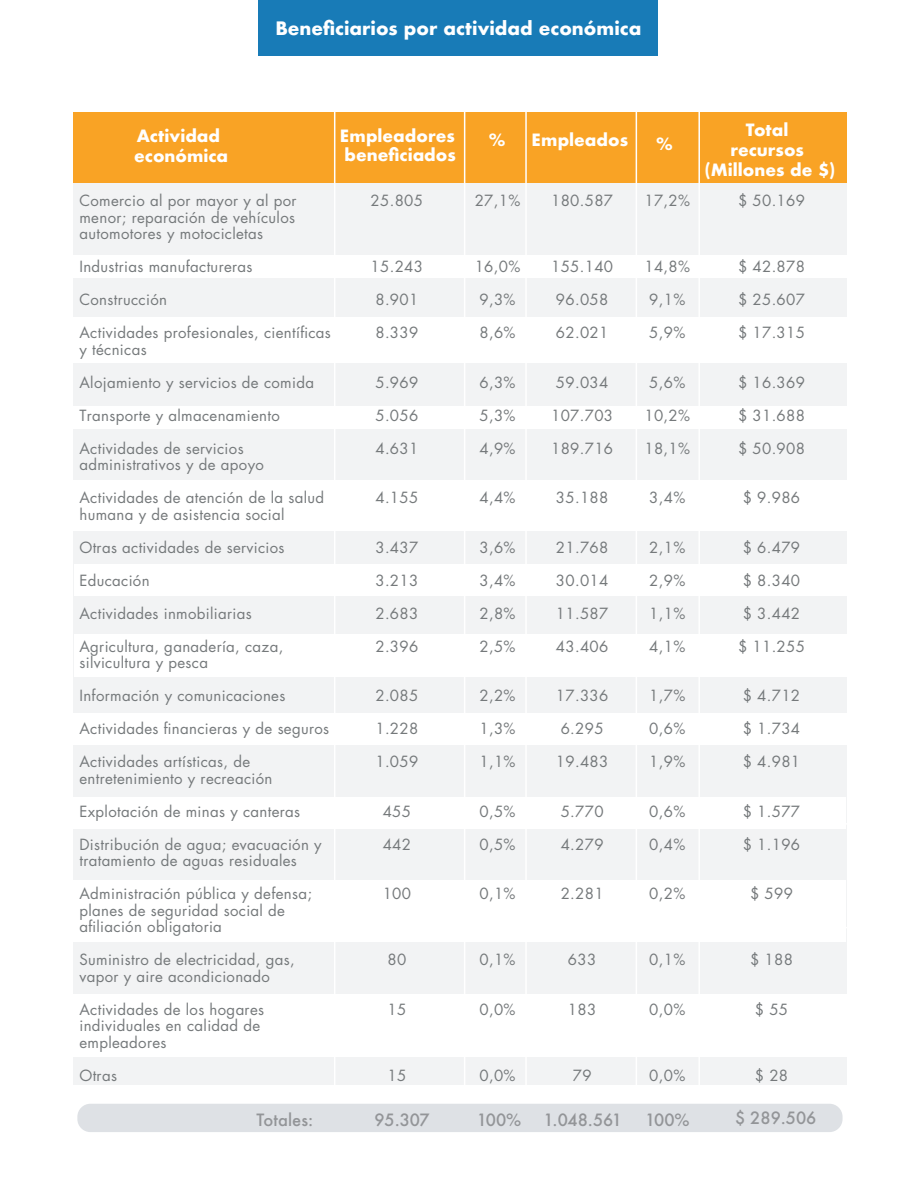
<style>
.page{position:relative;width:918px;height:1188px;background:#fff}
.page>*{position:absolute;margin:0;border:0;box-sizing:border-box;transform-origin:0 0}
.t1{font:700 18px "Futura";color:#fff}
.t2{font:700 16.5px/19.8px "Futura";color:#fff}
.t3{font:500 16.5px "Futura";color:#939598}
.t4{font:15px/16.5px "Futura Std";letter-spacing:.02em;color:#75797b}
</style>
<div class="page">
<div style="left:259px;top:0;width:399px;height:55px;background:#187bb7"></div>
<div style="left:73px;top:113px;width:774px;height:972px;background:#f2f3f4"></div>
<hr style="left:72px;top:823px;width:776px;height:2px;background:#fff">
<hr style="left:73px;top:927px;width:776px;height:1px;background:#fff">
<div style="left:73px;top:112px;width:774px;height:71px;background:#f9a325"></div>
<hr style="left:334px;top:111px;width:1px;height:991px;background:#fff">
<hr style="left:464px;top:111px;width:1px;height:989px;background:#fff">
<hr style="left:525px;top:111px;width:2px;height:989px;background:#fff">
<hr style="left:636px;top:103px;width:1px;height:997px;background:#fff">
<hr style="left:698px;top:111px;width:2px;height:991px;background:#fff">
<div style="left:77px;top:1104px;width:766px;height:28px;background:#dee1e5;border-radius:13px"></div>
<div style="left:72px;top:255px;width:775px;height:23px;background:#fff"></div>
<div style="left:73px;top:318px;width:775px;height:45px;background:#fff"></div>
<div style="left:72px;top:406px;width:777px;height:23px;background:#fff"></div>
<div style="left:71px;top:481px;width:778px;height:50px;background:#fff"></div>
<div style="left:74px;top:564px;width:775px;height:32px;background:#fff"></div>
<div style="left:74px;top:634px;width:775px;height:42px;background:#fff"></div>
<div style="left:73px;top:713px;width:775px;height:32px;background:#fff"></div>
<div style="left:71px;top:797px;width:775px;height:32px;background:#fff"></div>
<div style="left:72px;top:880px;width:774px;height:62px;background:#fff"></div>
<div style="left:73px;top:994px;width:775px;height:62px;background:#fff"></div>
<p class="t1" style="left:275px;top:15px;width:367px">Beneficiarios por actividad económica</p>
<p class="t2" style="left:134px;top:126px;width:95px">Actividad económica</p>
<p class="t2" style="left:704px;top:120px;width:133px;text-align:center">Total<br>recursos (Millones de $)</p>
<p class="t2" style="left:340px;top:126px;width:116px">Empleadores</p>
<p class="t2" style="left:532px;top:130px;width:98px">Empleados</p>
<p class="t2" style="left:656px;top:134px;width:18px">%</p>
<p class="t2" style="left:345px;top:145px;width:113px">beneficiados</p>
<p class="t2" style="left:489px;top:130px;width:18px">%</p>
<p class="t4" style="left:79px;top:193px;width:219px;text-align:justify">Comercio al por mayor y al por menor; reparación de vehículos automotores y motocicletas</p>
<p class="t4" style="left:79px;top:259px;width:174px">Industrias manufactureras</p>
<p class="t4" style="left:79px;top:292px;width:89px">Construcción</p>
<p class="t4" style="left:79px;top:325px;width:253px">Actividades profesionales, científicas y técnicas</p>
<p class="t4" style="left:79px;top:374px;width:236px">Alojamiento y servicios de comida</p>
<p class="t4" style="left:79px;top:407px;width:202px">Transporte y almacenamiento</p>
<p class="t4" style="left:79px;top:440px;width:186px">Actividades de servicios administrativos y de apoyo</p>
<p class="t4" style="left:79px;top:490px;width:246px">Actividades de atención de la salud humana y de asistencia social</p>
<p class="t4" style="left:79px;top:539px;width:207px">Otras actividades de servicios</p>
<p class="t4" style="left:79px;top:572px;width:72px">Educación</p>
<p class="t4" style="left:79px;top:605px;width:174px">Actividades inmobiliarias</p>
<p class="t4" style="left:79px;top:638px;width:205px">Agricultura, ganadería, caza, silvicultura y pesca</p>
<p class="t4" style="left:79px;top:688px;width:207px">Información y comunicaciones</p>
<p class="t4" style="left:79px;top:712px;width:251px;line-height:33px">Actividades financieras y de seguros<br>Actividades artísticas, de</p>
<p class="t4" style="left:79px;top:762px;width:244px;line-height:33px">entretenimiento y recreación<br>Explotación de minas y canteras<br>Distribución de agua; evacuación y</p>
<p class="t4" style="left:79px;top:844px;width:234px;line-height:33px">tratamiento de aguas residuales<br>Administración pública y defensa;</p>
<p class="t4" style="left:79px;top:902px;width:207px">planes de seguridad social de afiliación obligatoria</p>
<p class="t4" style="left:79px;top:952px;width:217px">Suministro de electricidad, gas, vapor y aire acondicionado</p>
<p class="t4" style="left:79px;top:1001px;width:186px">Actividades de los hogares individuales en calidad de empleadores</p>
<p class="t4" style="left:79px;top:1067px;width:39px">Otras</p>
<p class="t4" style="left:371px;top:193px;width:54px">25.805</p>
<p class="t4" style="left:371px;top:259px;width:54px">15.243</p>
<p class="t4" style="left:375px;top:292px;width:44px">8.901</p>
<p class="t4" style="left:375px;top:325px;width:44px">8.339</p>
<p class="t4" style="left:375px;top:374px;width:44px">5.969</p>
<p class="t4" style="left:375px;top:399px;width:44px;line-height:33px">5.056<br>4.631</p>
<p class="t4" style="left:375px;top:490px;width:44px">4.155</p>
<p class="t4" style="left:375px;top:539px;width:44px">3.437</p>
<p class="t4" style="left:375px;top:572px;width:44px">3.213</p>
<p class="t4" style="left:375px;top:605px;width:44px">2.683</p>
<p class="t4" style="left:375px;top:638px;width:44px">2.396</p>
<p class="t4" style="left:375px;top:688px;width:44px">2.085</p>
<p class="t4" style="left:375px;top:721px;width:44px">1.228</p>
<p class="t4" style="left:375px;top:754px;width:44px">1.059</p>
<p class="t4" style="left:383px;top:803px;width:30px">455</p>
<p class="t4" style="left:383px;top:836px;width:30px">442</p>
<p class="t4" style="left:383px;top:886px;width:30px">100</p>
<p class="t4" style="left:387px;top:952px;width:20px">80</p>
<p class="t4" style="left:387px;top:1001px;width:20px">15</p>
<p class="t4" style="left:387px;top:1067px;width:20px">15</p>
<p class="t4" style="left:475px;top:193px;width:47px">27,1%</p>
<p class="t4" style="left:551px;top:193px;width:64px">180.587</p>
<p class="t4" style="left:645px;top:193px;width:47px">17,2%</p>
<p class="t4" style="left:738px;top:193px;width:68px">$ 50.169</p>
<p class="t4" style="left:475px;top:259px;width:47px">16,0%</p>
<p class="t4" style="left:479px;top:292px;width:38px">9,3%</p>
<p class="t4" style="left:479px;top:325px;width:38px">8,6%</p>
<p class="t4" style="left:479px;top:374px;width:38px">6,3%</p>
<p class="t4" style="left:479px;top:407px;width:38px">5,3%</p>
<p class="t4" style="left:479px;top:440px;width:38px">4,9%</p>
<p class="t4" style="left:479px;top:490px;width:38px">4,4%</p>
<p class="t4" style="left:479px;top:539px;width:38px">3,6%</p>
<p class="t4" style="left:479px;top:572px;width:38px">3,4%</p>
<p class="t4" style="left:479px;top:605px;width:38px">2,8%</p>
<p class="t4" style="left:479px;top:638px;width:38px">2,5%</p>
<p class="t4" style="left:479px;top:688px;width:38px">2,2%</p>
<p class="t4" style="left:479px;top:721px;width:38px">1,3%</p>
<p class="t4" style="left:479px;top:754px;width:38px">1,1%</p>
<p class="t4" style="left:479px;top:803px;width:38px">0,5%</p>
<p class="t4" style="left:479px;top:836px;width:38px">0,5%</p>
<p class="t4" style="left:479px;top:886px;width:38px">0,1%</p>
<p class="t4" style="left:551px;top:259px;width:64px">155.140</p>
<p class="t4" style="left:556px;top:292px;width:54px">96.058</p>
<p class="t4" style="left:556px;top:325px;width:54px">62.021</p>
<p class="t4" style="left:556px;top:374px;width:54px">59.034</p>
<p class="t4" style="left:551px;top:407px;width:64px">107.703</p>
<p class="t4" style="left:551px;top:440px;width:64px">189.716</p>
<p class="t4" style="left:556px;top:490px;width:54px">35.188</p>
<p class="t4" style="left:556px;top:539px;width:54px">21.768</p>
<p class="t4" style="left:556px;top:572px;width:54px">30.014</p>
<p class="t4" style="left:556px;top:605px;width:54px">11.587</p>
<p class="t4" style="left:556px;top:638px;width:54px">43.406</p>
<p class="t4" style="left:556px;top:688px;width:54px">17.336</p>
<p class="t4" style="left:561px;top:721px;width:44px">6.295</p>
<p class="t4" style="left:556px;top:754px;width:54px">19.483</p>
<p class="t4" style="left:561px;top:803px;width:44px">5.770</p>
<p class="t4" style="left:561px;top:836px;width:44px">4.279</p>
<p class="t4" style="left:561px;top:886px;width:44px">2.281</p>
<p class="t4" style="left:645px;top:259px;width:47px">14,8%</p>
<p class="t4" style="left:649px;top:292px;width:38px">9,1%</p>
<p class="t4" style="left:649px;top:325px;width:38px">5,9%</p>
<p class="t4" style="left:649px;top:374px;width:38px">5,6%</p>
<p class="t4" style="left:645px;top:407px;width:47px">10,2%</p>
<p class="t4" style="left:645px;top:440px;width:47px">18,1%</p>
<p class="t4" style="left:649px;top:490px;width:38px">3,4%</p>
<p class="t4" style="left:649px;top:539px;width:38px">2,1%</p>
<p class="t4" style="left:649px;top:572px;width:38px">2,9%</p>
<p class="t4" style="left:649px;top:605px;width:38px">1,1%</p>
<p class="t4" style="left:649px;top:638px;width:38px">4,1%</p>
<p class="t4" style="left:649px;top:688px;width:38px">1,7%</p>
<p class="t4" style="left:649px;top:721px;width:38px">0,6%</p>
<p class="t4" style="left:649px;top:754px;width:38px">1,9%</p>
<p class="t4" style="left:649px;top:803px;width:38px">0,6%</p>
<p class="t4" style="left:649px;top:836px;width:38px">0,4%</p>
<p class="t4" style="left:649px;top:886px;width:38px">0,2%</p>
<p class="t4" style="left:738px;top:259px;width:68px">$ 42.878</p>
<p class="t4" style="left:738px;top:292px;width:68px">$ 25.607</p>
<p class="t4" style="left:738px;top:325px;width:68px">$ 17.315</p>
<p class="t4" style="left:738px;top:374px;width:68px">$ 16.369</p>
<p class="t4" style="left:738px;top:407px;width:68px">$ 31.688</p>
<p class="t4" style="left:738px;top:440px;width:68px">$ 50.908</p>
<p class="t4" style="left:743px;top:490px;width:59px">$ 9.986</p>
<p class="t4" style="left:743px;top:539px;width:59px">$ 6.479</p>
<p class="t4" style="left:743px;top:572px;width:59px">$ 8.340</p>
<p class="t4" style="left:743px;top:605px;width:59px">$ 3.442</p>
<p class="t4" style="left:738px;top:638px;width:68px">$ 11.255</p>
<p class="t4" style="left:743px;top:688px;width:59px">$ 4.712</p>
<p class="t4" style="left:743px;top:721px;width:59px">$ 1.734</p>
<p class="t4" style="left:743px;top:754px;width:59px">$ 4.981</p>
<p class="t4" style="left:743px;top:803px;width:59px">$ 1.577</p>
<p class="t4" style="left:743px;top:836px;width:59px">$ 1.196</p>
<p class="t4" style="left:750px;top:886px;width:44px">$ 599</p>
<p class="t4" style="left:479px;top:952px;width:38px">0,1%</p>
<p class="t4" style="left:479px;top:1001px;width:38px">0,0%</p>
<p class="t4" style="left:568px;top:952px;width:30px">633</p>
<p class="t4" style="left:568px;top:1001px;width:30px">183</p>
<p class="t4" style="left:649px;top:952px;width:38px">0,1%</p>
<p class="t4" style="left:649px;top:1001px;width:38px">0,0%</p>
<p class="t4" style="left:750px;top:952px;width:44px">$ 188</p>
<p class="t4" style="left:755px;top:1001px;width:35px">$ 55</p>
<p class="t4" style="left:479px;top:1067px;width:38px">0,0%</p>
<p class="t4" style="left:573px;top:1067px;width:20px">79</p>
<p class="t4" style="left:649px;top:1067px;width:38px">0,0%</p>
<p class="t4" style="left:755px;top:1067px;width:35px">$ 28</p>
<p class="t3" style="left:256px;top:1109px;width:58px">Totales:</p>
<p class="t3" style="left:374px;top:1109px;width:57px">95.307</p>
<p class="t3" style="left:477px;top:1109px;width:46px">100%</p>
<p class="t3" style="left:543px;top:1109px;width:80px">1.048.561</p>
<p class="t3" style="left:645px;top:1108px;width:46px">100%</p>
<p class="t3" style="left:735px;top:1107px;width:83px">$ 289.506</p>
</div>
